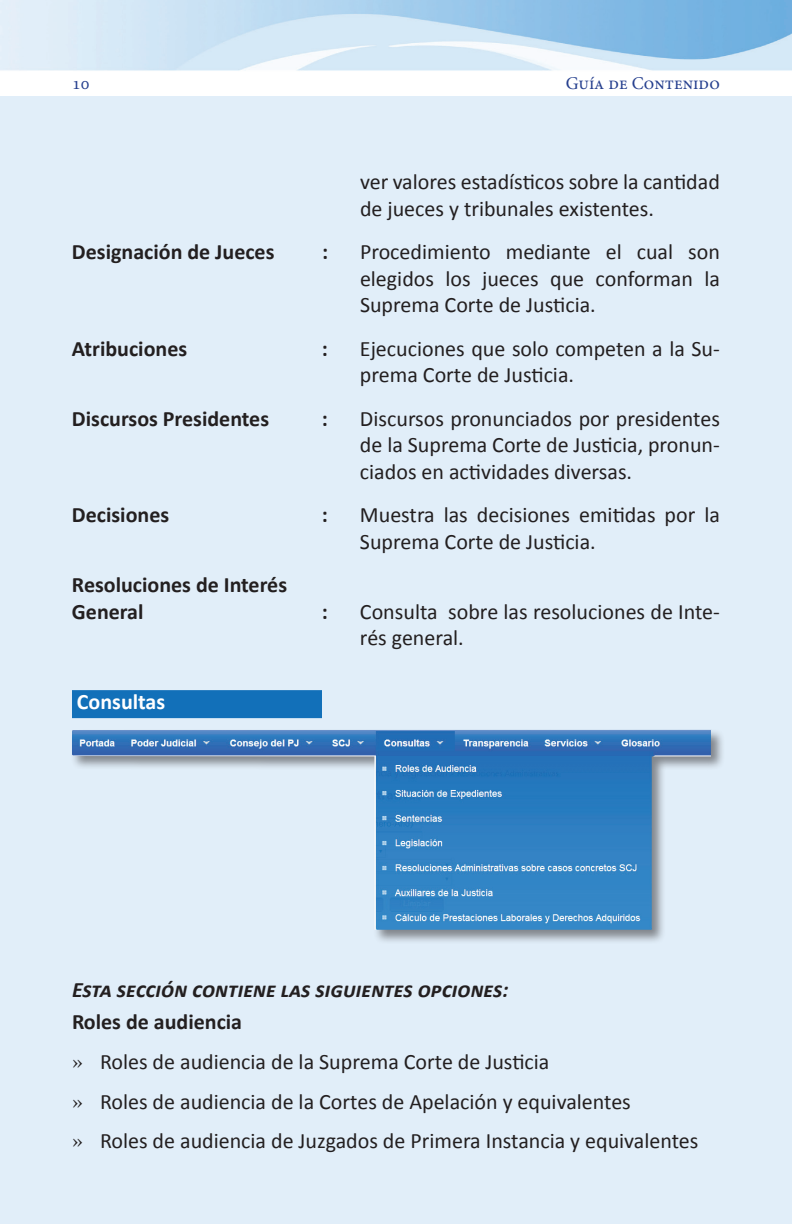
<style>
.page{position:relative;width:792px;height:1224px;background:#e1eef9}
.page>*{position:absolute;margin:0;border:0;box-sizing:border-box;transform-origin:0 0}
.t1{font:22px/26.4px "Calibri";color:#231f20}
.t2{font:700 22px/26.4px "Calibri";color:#231f20}
.t3{font:italic 700 22px "Calibri";color:#231f20}
.t4{font:700 22px "Calibri";color:#fff}
.t5{font:18px "Minion Pro";color:#253f8e}
.s1{font-weight:700}
.s2{font-family:"Book Antiqua"}
</style>
<div class="page">
<img style="left:0;top:0;width:792px;height:95px">
<div style="left:72px;top:690px;width:250px;height:28px;background:#1270b9"></div>
<div style="left:70px;top:728px;width:655px;height:216px;background:#231f20;opacity:.5"></div>
<img style="left:72px;top:730px;width:641px;height:200px">
<p class="t5" style="left:72px;top:71px;width:19px">10</p>
<p class="t5" style="left:566px;top:71px;width:156px">Guía de Contenido</p>
<p class="t1" style="left:360px;top:169px;width:361px">ver valores estadísticos sobre la cantidad de jueces y tribunales existentes.</p>
<p class="t2" style="left:72px;top:239px;width:204px">Designación de Jueces</p>
<p class="t2" style="left:322px;top:239px;width:8px">:</p>
<p class="t1" style="left:360px;top:239px;width:361px;text-align:justify">Procedimiento mediante el cual son elegidos los jueces que conforman la Suprema Corte de Justicia.</p>
<p class="t2" style="left:72px;top:335px;width:117px">Atribuciones</p>
<p class="t2" style="left:322px;top:335px;width:8px">:</p>
<p class="t1" style="left:360px;top:335px;width:361px">Ejecuciones que solo competen a la Su&shy;prema Corte de Justicia.</p>
<p class="t2" style="left:72px;top:405px;width:199px">Discursos Presidentes</p>
<p class="t2" style="left:322px;top:405px;width:8px">:</p>
<p class="t1" style="left:360px;top:405px;width:362px;text-align:justify">Discursos pronunciados por presidentes de la Suprema Corte de Justicia, pronun&shy;ciados en actividades diversas.</p>
<p class="t2" style="left:72px;top:502px;width:99px">Decisiones</p>
<p class="t2" style="left:322px;top:502px;width:8px">:</p>
<p class="t1" style="left:360px;top:502px;width:361px">Muestra las decisiones emitidas por la<br>Suprema Corte de Justicia.</p>
<p class="t2" style="left:72px;top:572px;width:217px">Resoluciones de Interés<br>General</p>
<p class="t2" style="left:322px;top:598px;width:8px">:</p>
<p class="t1" style="left:360px;top:598px;width:362px">Consulta sobre las resoluciones de Inte&shy;rés general.</p>
<p class="t4" style="left:77px;top:688px;width:90px">Consultas</p>
<p class="t3" style="left:72px;top:975px;width:438px">Esta sección contiene las siguientes opciones:</p>
<p class="t1" style="left:72px;top:1002px;width:628px;line-height:39.8px"><span class="s1">Roles de audiencia<br></span><span class="s2">»</span> Roles de audiencia de la Suprema Corte de Justicia<br><span class="s2">»</span> Roles de audiencia de la Cortes de Apelación y equivalentes<br><span class="s2">»</span> Roles de audiencia de Juzgados de Primera Instancia y equivalentes</p>
</div>
